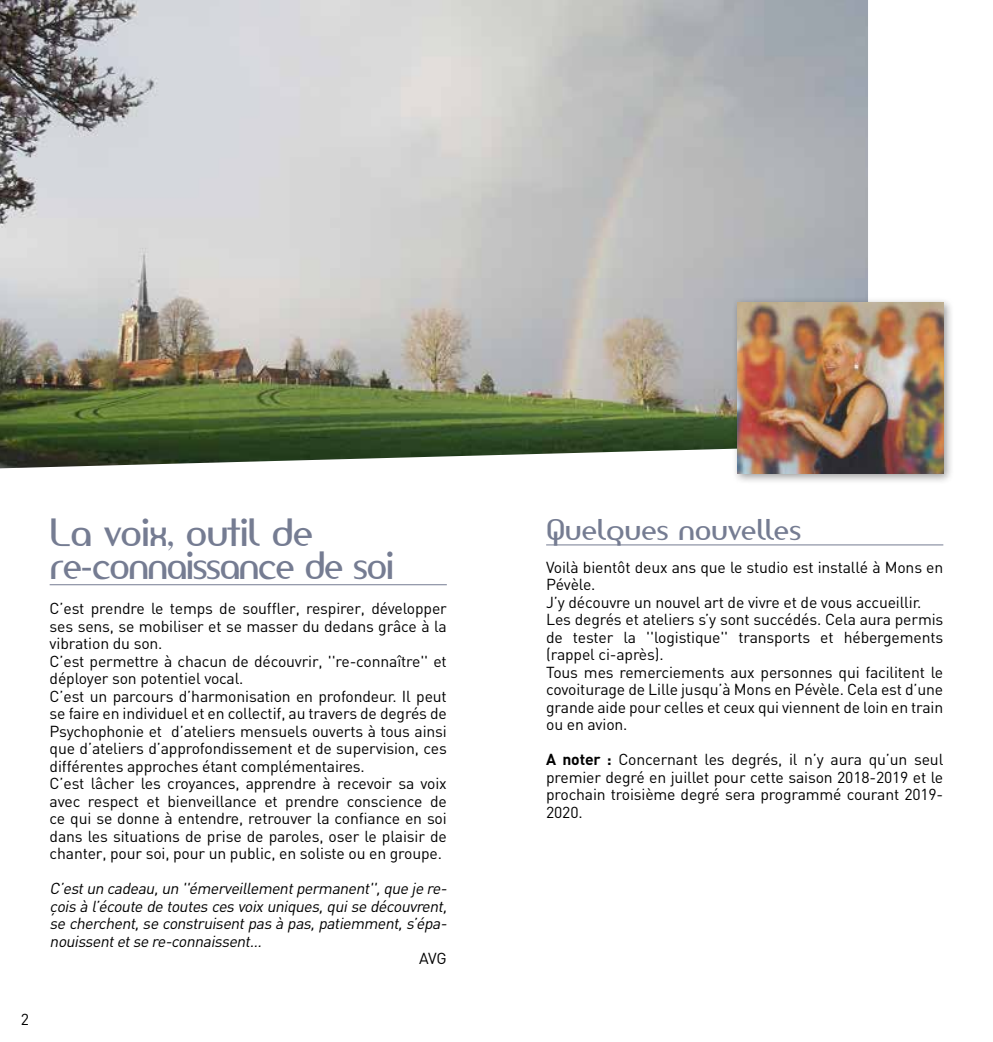
<style>
.page{position:relative;width:993px;height:1042px;background:#fff}
.page>*{position:absolute;margin:0;border:0;box-sizing:border-box;transform-origin:0 0}
.t1{font:36.75px/33.2px "Amerika Sans";letter-spacing:-.04em;color:#757c92}
.t2{font:28px "Amerika Sans";color:#757c92}
.t3{font:15.75px/17.5px "DIN";letter-spacing:-.01em;color:#000}
.t4{font:italic 15.75px/17.5px "DIN";color:#000;text-align:justify}
.s1{font-weight:700}
</style>
<div class="page">
<img style="left:0;top:0;width:867px;height:468px">
<hr style="left:50px;top:584px;width:396px;height:1px;background:#757c92">
<hr style="left:546px;top:544px;width:397px;height:1px;background:#757c92">
<div style="left:731px;top:297px;width:223px;height:188px;background:#000;opacity:.4"></div>
<img style="left:737px;top:303px;width:206px;height:170px">
<p class="t3" style="left:21px;top:1010px;width:10px">2</p>
<h1 class="t1" style="left:50px;top:516px;width:345px">La voix, outil de re-connaissance de soi</h1>
<p class="t3" style="left:50px;top:599px;width:398px">C’est prendre le temps de souffler, respirer, développer ses sens, se mobiliser et se masser du dedans grâce à la vibration du son.<br>C’est permettre à chacun de découvrir, ''re-connaître'' et déployer son potentiel vocal.<br>C’est un parcours d’harmonisation en profondeur. Il peut se faire en individuel et en collectif, au travers de degrés de Psychophonie et d’ateliers mensuels ouverts à tous ainsi que d’ateliers d’approfondissement et de supervision, ces différentes approches étant complémentaires.<br>C’est lâcher les croyances, apprendre à recevoir sa voix avec respect et bienveillance et prendre conscience de ce qui se donne à entendre, retrouver la confiance en soi dans les situations de prise de paroles, oser le plaisir de chanter, pour soi, pour un public, en soliste ou en groupe.</p>
<p class="t4" style="left:50px;top:879px;width:402px">C’estun cadeau,un ''émerveillementpermanent'',que je re&shy;çois à l’écoute de toutes ces voixuniques,quise découvrent, se cherchent,se construisentpas à pas,patiemment,s’épa&shy;nouissentetse re-connaissent…</p>
<p class="t3" style="left:419px;top:949px;width:29px">AVG</p>
<h2 class="t2" style="left:546px;top:511px;width:256px">Quelques nouvelles</h2>
<p class="t3" style="left:546px;top:558px;width:398px">Voilà bientôt deux ans que le studio est installé à Mons en Pévèle.<br>J’y découvre un nouvel art de vivre et de vous accueillir.<br>Les degrés et ateliers s’y sont succédés. Cela aura permis de tester la ''logistique'' transports et hébergements (rappel ci-après).<br>Tous mes remerciements aux personnes qui facilitent le covoiturage de Lille jusqu’à Mons en Pévèle. Cela est d’une grande aide pour celles et ceux qui viennent de loin en train ou en avion.</p>
<p class="t3" style="left:546px;top:750px;width:398px;text-align:justify"><span class="s1">A noter :</span> Concernant les degrés, il n’y aura qu’un seul premier degré en juillet pour cette saison 2018-2019 et le prochain troisième degré sera programmé courant 2019- 2020.</p>
</div>
